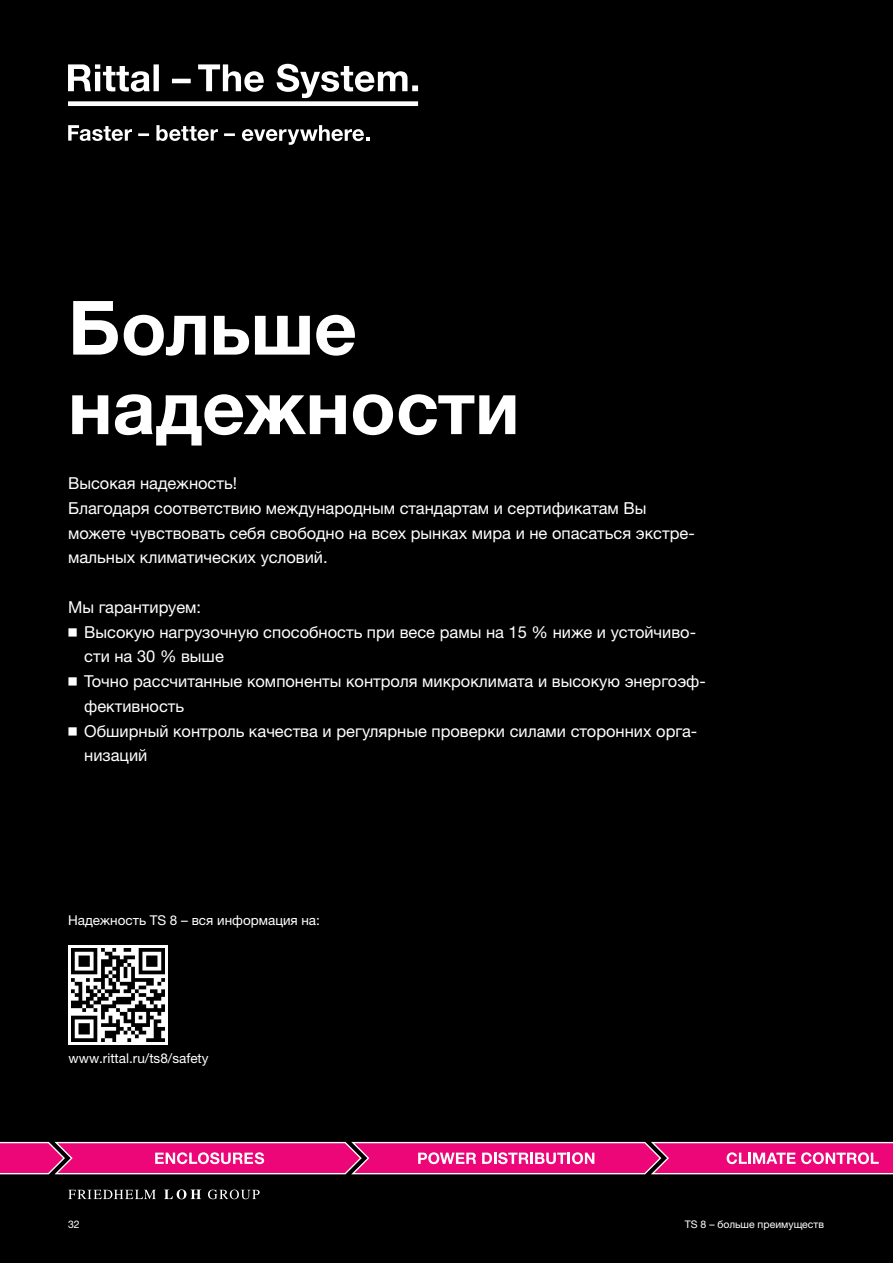
<style>
.page{position:relative;width:893px;height:1263px;background:#000}
.page>*{position:absolute;margin:0;border:0;box-sizing:border-box;transform-origin:0 0}
.t1{font:700 75px/79.5px "Neue Helvetica For Rittal";color:#fff}
.t2{font:16.5px/24.8px "Neue Helvetica For Rittal";color:#fff}
.t3{font:13.5px "Neue Helvetica For Rittal";color:#fff}
.t4{font:10.5px "Neue Helvetica For Rittal";color:#fff}
.s1{font-weight:300}
</style>
<div class="page">
<svg style="left:68px;top:1189px;width:192px;height:10px;background:#424242"></svg>
<svg style="left:0;top:1142px;width:893px;height:32px;background:#eb2f8b"></svg>
<svg style="left:68px;top:64px;width:350px;height:81px"></svg>
<div style="left:68px;top:945px;width:100px;height:100px;background:#fff"></div>
<img style="left:71px;top:948px;width:94px;height:94px">
<h1 class="t1" style="left:68px;top:288px;width:453px">Больше надежности</h1>
<p class="t2" style="left:68px;top:471px;width:628px">Высокая надежность!<br>Благодаря соответствию международным стандартам и сертификатам Вы можете чувствовать себя свободно на всех рынках мира и не опасаться экстре&shy;мальных климатических условий.</p>
<p class="t2" style="left:68px;top:594px;width:135px">Мы гарантируем:</p>
<p class="t2" style="left:68px;top:619px;width:630px"><span class="s1">◾</span> Высокую нагрузочную способность при весе рамы на 15 % ниже и устойчиво-</p>
<p class="t2" style="left:84px;top:644px;width:141px">сти на 30 % выше</p>
<p class="t2" style="left:68px;top:669px;width:639px"><span class="s1">◾</span> Точно рассчитанные компоненты контроля микроклимата и высокую энергоэф-</p>
<p class="t2" style="left:84px;top:693px;width:102px">фективность</p>
<p class="t2" style="left:68px;top:718px;width:631px"><span class="s1">◾</span> Обширный контроль качества и регулярные проверки силами сторонних орга-</p>
<p class="t2" style="left:84px;top:743px;width:65px">низаций</p>
<p class="t3" style="left:68px;top:911px;width:253px">Надежность TS 8 – вся информация на:</p>
<p class="t3" style="left:68px;top:1049px;width:142px">www.rittal.ru/ts8/safety</p>
<p class="t4" style="left:68px;top:1218px;width:13px">32</p>
<p class="t4" style="left:685px;top:1218px;width:141px">TS 8 – больше преимуществ</p>
</div>
